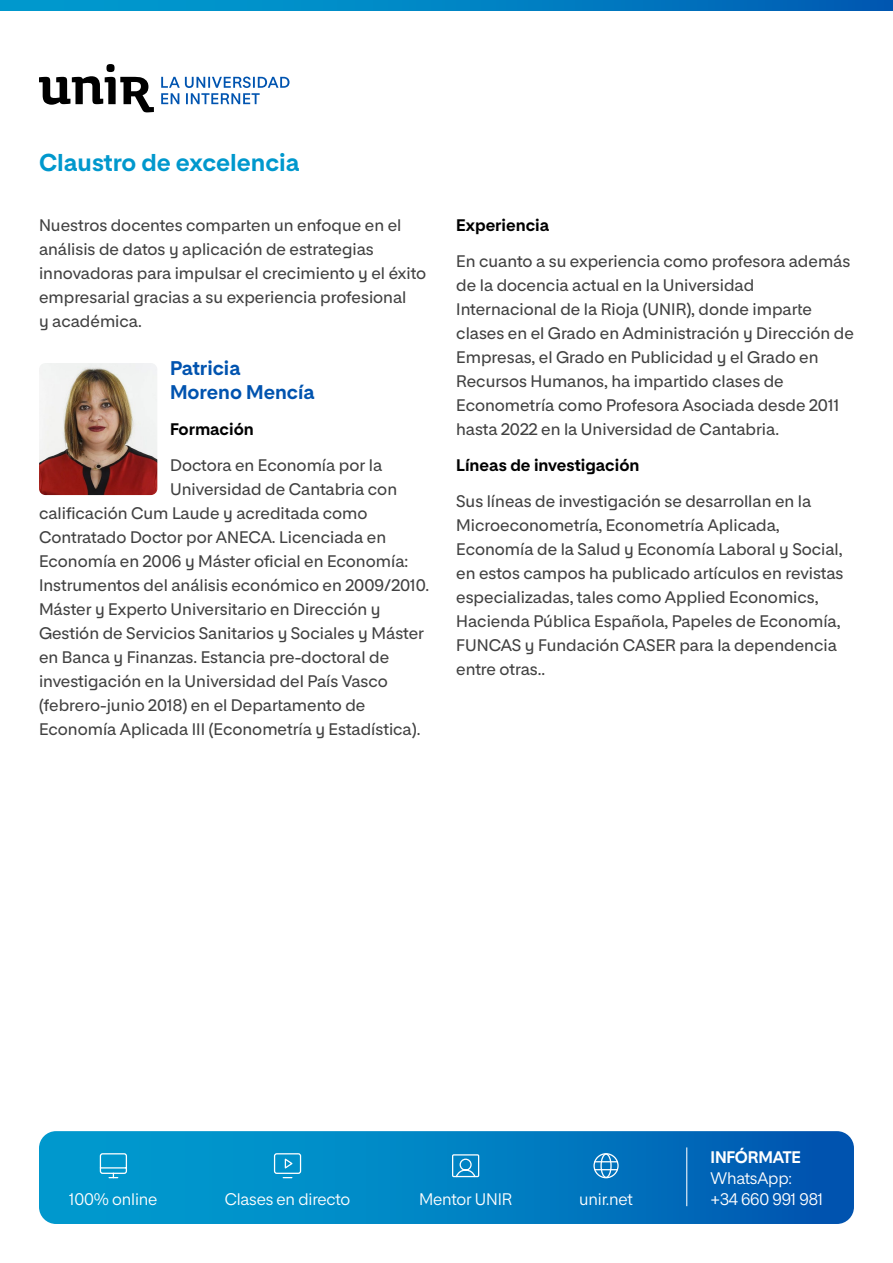
<style>
.page{position:relative;width:893px;height:1263px;background:#fff}
.page>*{position:absolute;margin:0;border:0;box-sizing:border-box;transform-origin:0 0}
.t1{font:700 24px "Proeduca Sans";color:#0098cd}
.t2{font:700 19.5px/24px "Proeduca Sans";color:#0053af}
.t3{font:500 16.5px/24px "Proeduca Sans";color:#414141}
.t4{font:16.5px "Proeduca Sans";letter-spacing:-.01em;color:#fff}
.t5{font:700 16.5px "Proeduca Sans";color:#000}
.t6{font:700 16.5px "Proeduca Sans";letter-spacing:-.01em;color:#fff}
</style>
<div class="page">
<svg style="left:0;top:0;width:893px;height:10px;background:#0081c3"></svg>
<svg style="left:161px;top:77px;width:128px;height:27px"></svg>
<svg style="left:39px;top:64px;width:115px;height:48px"></svg>
<img style="left:39px;top:363px;width:118px;height:132px">
<svg style="left:39px;top:1131px;width:815px;height:93px;background:#017ec2"></svg>
<svg style="left:99px;top:1152px;width:29px;height:27px"></svg>
<svg style="left:451px;top:1153px;width:29px;height:25px"></svg>
<svg style="left:273px;top:1152px;width:29px;height:27px"></svg>
<hr style="left:686px;top:1147px;width:1px;height:59px;background:#fff">
<div style="left:593px;top:1153px;width:26px;height:25px;border:1px solid #fff;border-radius:50%"></div>
<svg style="left:595px;top:1161px;width:22px;height:1px"></svg>
<svg style="left:595px;top:1169px;width:22px;height:1px"></svg>
<div style="left:600px;top:1153px;width:12px;height:25px;border:1px solid #fff;border-radius:50%"></div>
<h1 class="t1" style="left:39px;top:148px;width:262px">Claustro de excelencia</h1>
<p class="t3" style="left:39px;top:213px;width:389px">Nuestros docentes comparten un enfoque en el análisis de datos y aplicación de estrategias innovadoras para impulsar el crecimiento y el éxito empresarial gracias a su experiencia profesional<br>y académica.</p>
<p class="t2" style="left:170px;top:356px;width:146px">Patricia<br>Moreno Mencía</p>
<p class="t5" style="left:170px;top:419px;width:85px">Formación</p>
<p class="t3" style="left:170px;top:453px;width:214px">Doctora en Economía por la</p>
<p class="t3" style="left:170px;top:477px;width:229px">Universidad de Cantabria con</p>
<p class="t3" style="left:39px;top:501px;width:330px">calificación Cum Laude y acreditada como</p>
<p class="t3" style="left:39px;top:525px;width:349px">Contratado Doctor por ANECA. Licenciada en</p>
<p class="t3" style="left:39px;top:549px;width:371px">Economía en 2006 y Máster oficial en Economía:</p>
<p class="t3" style="left:39px;top:573px;width:392px">Instrumentos del análisis económico en 2009/2010.</p>
<p class="t3" style="left:39px;top:597px;width:343px">Máster y Experto Universitario en Dirección y</p>
<p class="t3" style="left:39px;top:621px;width:387px">Gestión de Servicios Sanitarios y Sociales y Máster</p>
<p class="t3" style="left:39px;top:645px;width:352px">en Banca y Finanzas. Estancia pre-doctoral de</p>
<p class="t3" style="left:39px;top:669px;width:350px">investigación en la Universidad del País Vasco</p>
<p class="t3" style="left:39px;top:693px;width:328px">(febrero-junio 2018) en el Departamento de</p>
<p class="t3" style="left:39px;top:717px;width:383px">Economía Aplicada III (Econometría y Estadística).</p>
<p class="t5" style="left:456px;top:215px;width:95px">Experiencia</p>
<p class="t3" style="left:456px;top:249px;width:399px">En cuanto a su experiencia como profesora además de la docencia actual en la Universidad Internacional de la Rioja (UNIR), donde imparte clases en el Grado en Administración y Dirección de Empresas, el Grado en Publicidad y el Grado en Recursos Humanos, ha impartido clases de Econometría como Profesora Asociada desde 2011 hasta 2022 en la Universidad de Cantabria.</p>
<p class="t5" style="left:456px;top:455px;width:185px">Líneas de investigación</p>
<p class="t3" style="left:456px;top:489px;width:389px">Sus líneas de investigación se desarrollan en la Microeconometría, Econometría Aplicada, Economía de la Salud y Economía Laboral y Social, en estos campos ha publicado artículos en revistas especializadas, tales como Applied Economics, Hacienda Pública Española, Papeles de Economía, FUNCAS y Fundación CASER para la dependencia entre otras..</p>
<p class="t6" style="left:711px;top:1147px;width:92px">INFÓRMATE</p>
<p class="t4" style="left:711px;top:1168px;width:83px">WhatsApp:</p>
<p class="t4" style="left:69px;top:1189px;width:90px">100% online</p>
<p class="t4" style="left:225px;top:1189px;width:127px">Clases en directo</p>
<p class="t4" style="left:419px;top:1189px;width:95px">Mentor UNIR</p>
<p class="t4" style="left:579px;top:1189px;width:55px">unir.net</p>
<p class="t4" style="left:711px;top:1189px;width:114px">+34 660 991 981</p>
</div>
